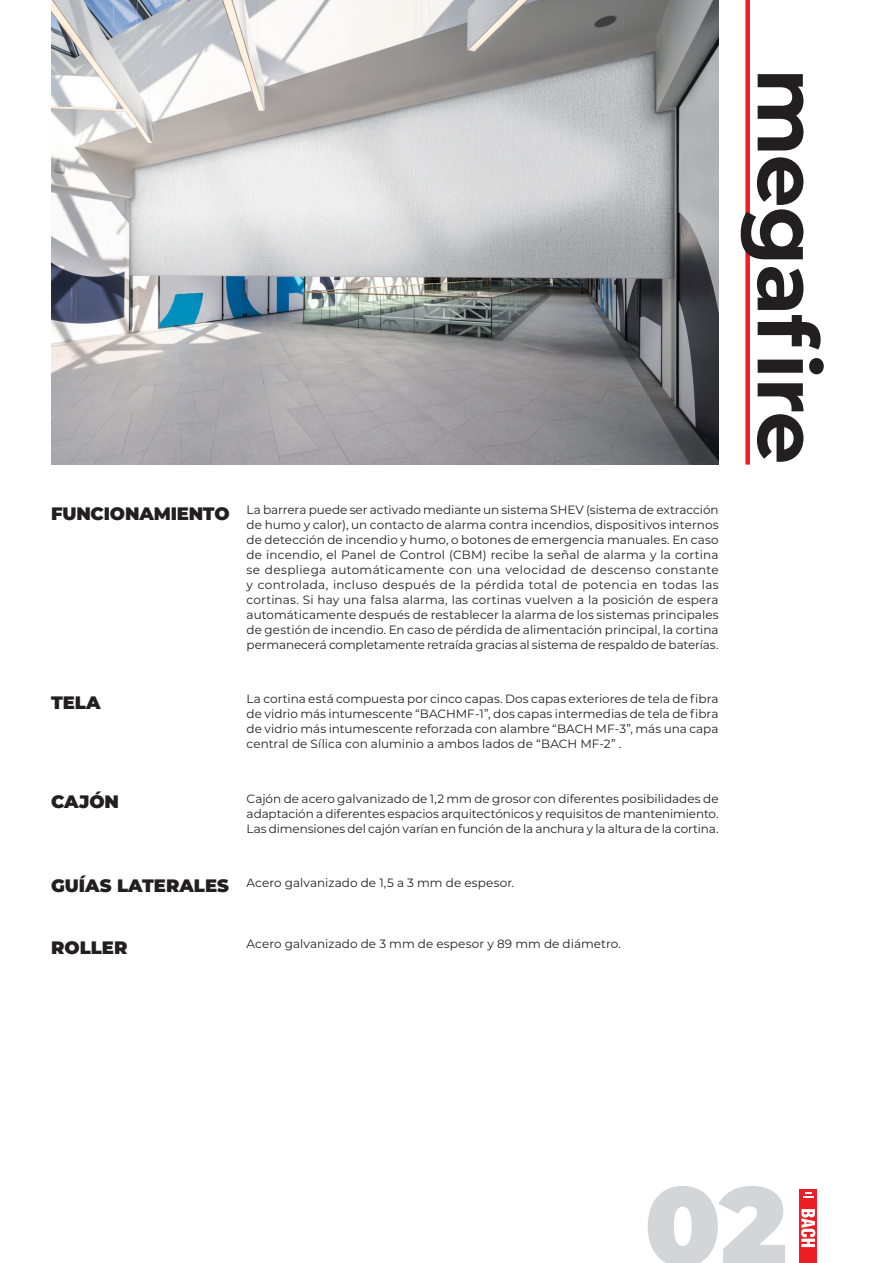
<style>
.page{position:relative;width:893px;height:1263px;background:#fff}
.page>*{position:absolute;margin:0;border:0;box-sizing:border-box;transform-origin:0 0}
.t1{font:900 110.7px "Montserrat";color:#d3d6d9}
.t2{font:700 84px "Montserrat";letter-spacing:-.02em;color:#231f20}
.t3{font:900 18px "Montserrat";color:#231f20}
.texto-corpo{font:12px/15px "Montserrat";letter-spacing:-.005em;color:#231f20;text-align:justify}
</style>
<div class="page">
<div style="left:800px;top:1189px;width:17px;height:74px;background:#ee1d23"></div>
<svg style="left:803px;top:1192px;width:10px;height:6px"></svg>
<svg style="left:801px;top:1209px;width:14px;height:38px"></svg>
<img style="left:51px;top:0;width:668px;height:465px">
<div style="left:745px;top:0;width:5px;height:465px;background:#ee1d23"></div>
<p class="t3" style="left:51px;top:500px;width:180px">FUNCIONAMIENTO</p>
<p class="t3" style="left:51px;top:689px;width:51px">TELA</p>
<p class="texto-corpo" style="left:247px;top:502px;width:473px">La barrera puede ser activado mediante un sistema SHEV (sistema de extracción</p>
<p class="texto-corpo" style="left:247px;top:517px;width:473px">de humo y calor), un contacto de alarma contra incendios, dispositivos internos</p>
<p class="texto-corpo" style="left:247px;top:532px;width:474px">de detección de incendio y humo, o botones de emergencia manuales. En caso de incendio, el Panel de Control (CBM) recibe la señal de alarma y la cortina se despliega automáticamente con una velocidad de descenso constante y controlada, incluso después de la pérdida total de potencia en todas las cortinas. Si hay una falsa alarma, las cortinas vuelven a la posición de espera automáticamente después de restablecer la alarma de los sistemas principales de gestión de incendio. En caso de pérdida de alimentación principal, la cortina permanecerá completamente retraída gracias al sistema de respaldo de baterías.</p>
<p class="texto-corpo" style="left:247px;top:691px;width:473px">La cortina está compuesta por cinco capas. Dos capas exteriores de tela de fibra de vidrio más intumescente “BACHMF-1”, dos capas intermedias de tela de fibra de vidrio más intumescente reforzada con alambre “BACH MF-3”, más una capa central de Sílica con aluminio a ambos lados de “BACH MF-2” .</p>
<p class="t3" style="left:51px;top:788px;width:70px">CAJÓN</p>
<p class="texto-corpo" style="left:247px;top:790px;width:473px">Cajón de acero galvanizado de 1,2 mm de grosor con diferentes posibilidades de</p>
<p class="texto-corpo" style="left:247px;top:805px;width:473px">adaptación a diferentes espacios arquitectónicos y requisitos de mantenimiento.</p>
<p class="texto-corpo" style="left:247px;top:820px;width:473px">Las dimensiones del cajón varían en función de la anchura y la altura de la cortina.</p>
<p class="t3" style="left:51px;top:872px;width:180px">GUÍAS LATERALES</p>
<p class="texto-corpo" style="left:247px;top:874px;width:269px">Acero galvanizado de 1,5 a 3 mm de espesor.</p>
<p class="t3" style="left:51px;top:934px;width:78px">ROLLER</p>
<p class="texto-corpo" style="left:247px;top:936px;width:376px">Acero galvanizado de 3 mm de espesor y 89 mm de diámetro.</p>
<p class="t2" style="left:848px;top:68px;width:398px;rotate:90deg">megafire</p>
<h1 class="t1" style="left:644px;top:1143px;width:144px">02</h1>
</div>
